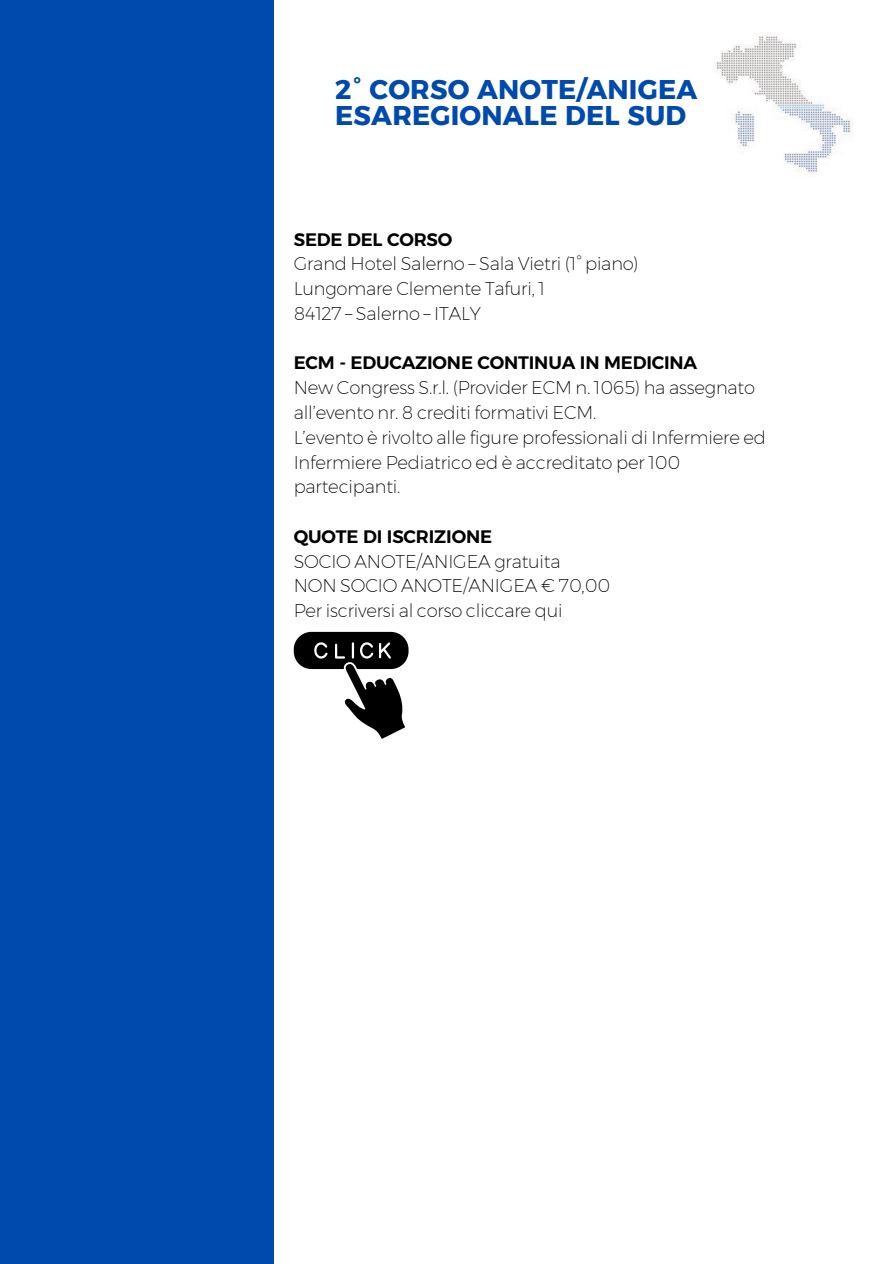
<style>
.page{position:relative;width:894px;height:1264px;background:#fff}
.page>*{position:absolute;margin:0;border:0;box-sizing:border-box;transform-origin:0 0}
.t1{font:27px/26px "Kief Montaser Bold";letter-spacing:.005em;color:#004aad}
.t2{font:300 18px/24.8px "Kief Montaser Extra";letter-spacing:-.01em;color:#000}
.t3{font:700 18px "Kief Montaser Semi";letter-spacing:-.01em;color:#000}
</style>
<div class="page">
<div style="left:0;top:0;width:273px;height:1263px;background:#004aad"></div>
<svg style="left:293px;top:632px;width:115px;height:106px"></svg>
<img style="left:714px;top:34px;width:139px;height:143px">
<h1 class="t1" style="left:335px;top:77px;width:363px">2° CORSO ANOTE/ANIGEA<br>ESAREGIONALE DEL SUD</h1>
<p class="t3" style="left:293px;top:228px;width:160px">SEDE DEL CORSO</p>
<p class="t2" style="left:293px;top:251px;width:346px">Grand Hotel Salerno – Sala Vietri (1° piano)<br>Lungomare Clemente Tafuri, 1<br>84127 – Salerno – ITALY</p>
<p class="t3" style="left:293px;top:352px;width:405px">ECM - EDUCAZIONE CONTINUA IN MEDICINA</p>
<p class="t2" style="left:293px;top:375px;width:473px">New Congress S.r.l. (Provider ECM n. 1065) ha assegnato all’evento nr. 8 crediti formativi ECM.<br>L’evento è rivolto alle figure professionali di Infermiere ed Infermiere Pediatrico ed è accreditato per 100 partecipanti.</p>
<p class="t3" style="left:293px;top:525px;width:200px">QUOTE DI ISCRIZIONE</p>
<p class="t2" style="left:293px;top:548px;width:318px">SOCIO ANOTE/ANIGEA gratuita<br>NON SOCIO ANOTE/ANIGEA € 70,00<br>Per iscriversi al corso cliccare qui</p>
</div>
